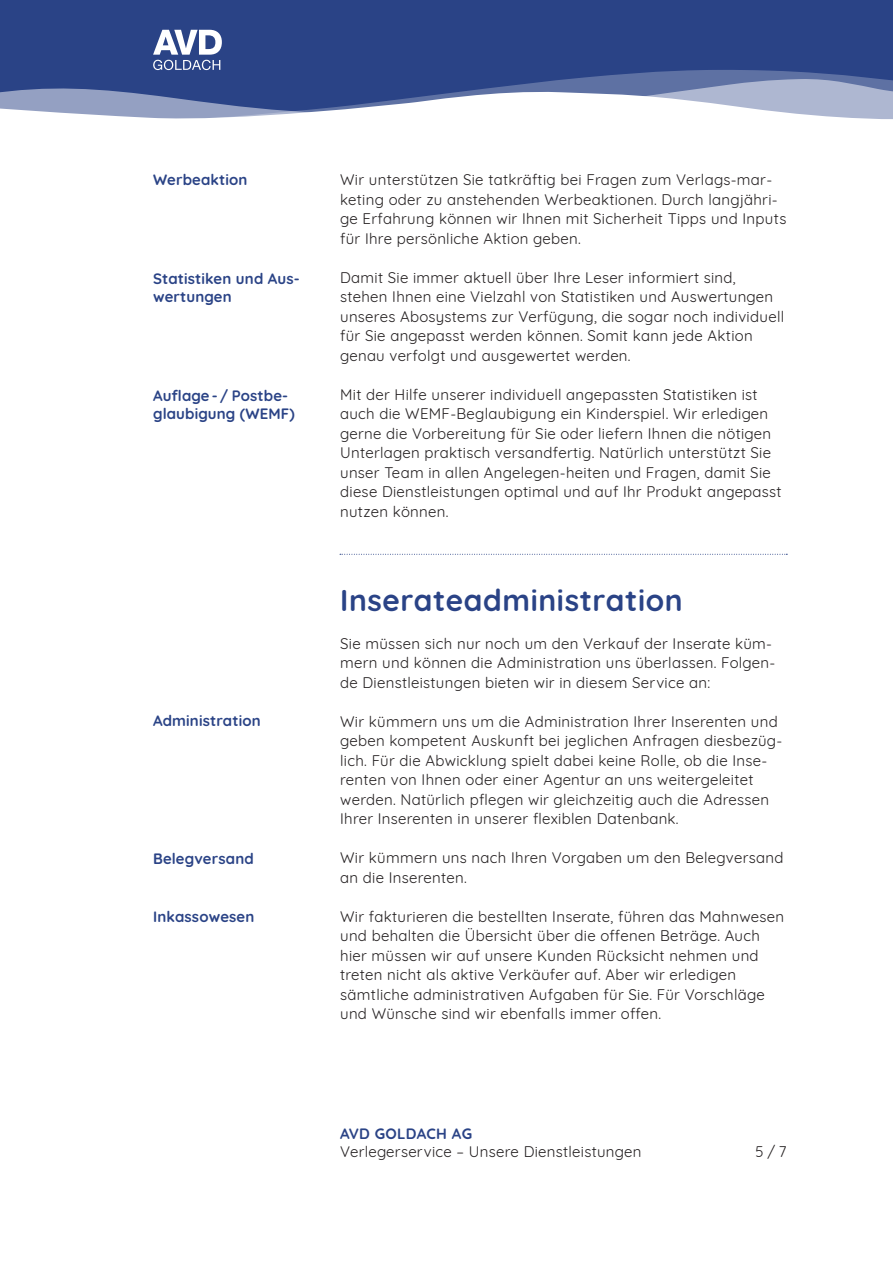
<style>
.page{position:relative;width:893px;height:1263px;background:#fff}
.page>*{position:absolute;margin:0;border:0;box-sizing:border-box;transform-origin:0 0}
.t1{font:700 30px "Quicksand";letter-spacing:.02em;color:#2a4386}
.t2{font:15px/19.5px "Quicksand";letter-spacing:.02em;color:#231f20}
.t3{font:700 15px/18px "Quicksand";letter-spacing:.01em;color:#2a4386}
</style>
<div class="page">
<div style="left:0;top:0;width:893px;height:130px;background:#2a4386"></div>
<svg style="left:24px;top:70px;width:869px;height:20px"></svg>
<svg style="left:0;top:90px;width:893px;height:40px;background:#c5ccde"></svg>
<svg style="left:153px;top:30px;width:69px;height:40px"></svg>
<svg style="left:340px;top:554px;width:447px;height:1px"></svg>
<p class="t3" style="left:153px;top:169px;width:96px">Werbeaktion</p>
<p class="t2" style="left:340px;top:168px;width:448px">Wir unterstützen Sie tatkräftig bei Fragen zum Verlags-mar&shy;keting oder zu anstehenden Werbeaktionen. Durch langjähri&shy;ge Erfahrung können wir Ihnen mit Sicherheit Tipps und Inputs für Ihre persönliche Aktion geben.</p>
<p class="t2" style="left:340px;top:266px;width:446px">Damit Sie immer aktuell über Ihre Leser informiert sind, stehen Ihnen eine Vielzahl von Statistiken und Auswertungen unseres Abosystems zur Verfügung, die sogar noch individuell für Sie angepasst werden können. Somit kann jede Aktion genau verfolgt und ausgewertet werden.</p>
<p class="t2" style="left:340px;top:383px;width:443px">Mit der Hilfe unserer individuell angepassten Statistiken ist auch die WEMF-Beglaubigung ein Kinderspiel. Wir erledigen gerne die Vorbereitung für Sie oder liefern Ihnen die nötigen Unterlagen praktisch versandfertig. Natürlich unterstützt Sie unser Team in allen Angelegen-heiten und Fragen, damit Sie diese Dienstleistungen optimal und auf Ihr Produkt angepasst nutzen können.</p>
<p class="t3" style="left:153px;top:269px;width:148px">Statistiken und Aus&shy;wertungen</p>
<p class="t3" style="left:153px;top:386px;width:143px">Auflage - / Postbe&shy;glaubigung (WEMF)</p>
<p class="t3" style="left:153px;top:711px;width:109px">Administration</p>
<p class="t3" style="left:153px;top:848px;width:102px">Belegversand</p>
<p class="t3" style="left:153px;top:906px;width:103px">Inkassowesen</p>
<h1 class="t1" style="left:340px;top:576px;width:344px">Inserateadministration</h1>
<p class="t2" style="left:340px;top:632px;width:437px">Sie müssen sich nur noch um den Verkauf der Inserate küm&shy;mern und können die Administration uns überlassen. Folgen&shy;de Dienstleistungen bieten wir in diesem Service an:</p>
<p class="t2" style="left:340px;top:710px;width:444px">Wir kümmern uns um die Administration Ihrer Inserenten und geben kompetent Auskunft bei jeglichen Anfragen diesbezüg&shy;lich. Für die Abwicklung spielt dabei keine Rolle, ob die Inse&shy;renten von Ihnen oder einer Agentur an uns weitergeleitet werden. Natürlich pflegen wir gleichzeitig auch die Adressen Ihrer Inserenten in unserer flexiblen Datenbank.</p>
<p class="t2" style="left:340px;top:846px;width:445px">Wir kümmern uns nach Ihren Vorgaben um den Belegversand an die Inserenten.</p>
<p class="t2" style="left:340px;top:905px;width:445px">Wir fakturieren die bestellten Inserate, führen das Mahnwesen und behalten die Übersicht über die offenen Beträge. Auch hier müssen wir auf unsere Kunden Rücksicht nehmen und treten nicht als aktive Verkäufer auf. Aber wir erledigen sämtliche administrativen Aufgaben für Sie. Für Vorschläge und Wünsche sind wir ebenfalls immer offen.</p>
<p class="t3" style="left:340px;top:1123px;width:133px">AVD GOLDACH AG</p>
<p class="t2" style="left:340px;top:1140px;width:303px">Verlegerservice – Unsere Dienstleistungen</p>
<p class="t2" style="left:755px;top:1140px;width:33px">5 / 7</p>
</div>
